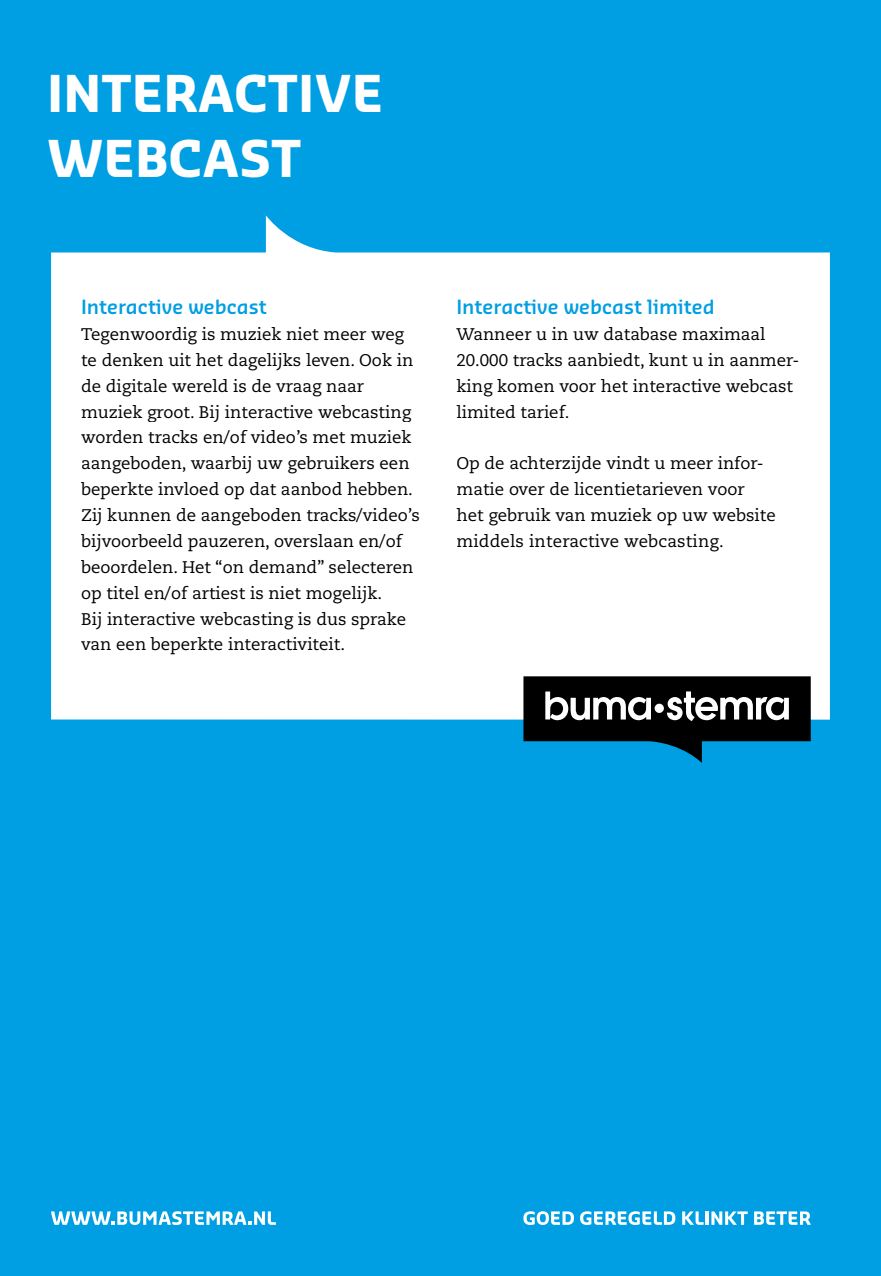
<style>
.page{position:relative;width:881px;height:1276px;background:#fff}
.page>*{position:absolute;margin:0;border:0;box-sizing:border-box;transform-origin:0 0}
.t1{font:700 49.5px/65.2px "Sansa Std";color:#fff}
.t2{font:600 19.12px "Sansa Std";color:#009ee3}
.t3{font:16.88px/25.9px "Caecilia LT Std";color:#000}
</style>
<div class="page">
<div style="left:0;top:0;width:880px;height:1276px;background:#009ee3"></div>
<svg style="left:51px;top:215px;width:778px;height:504px;background:#e4f4fc"></svg>
<div style="left:81px;top:327px;width:323px;height:17px;background:#fff"></div>
<div style="left:82px;top:353px;width:331px;height:17px;background:#fff"></div>
<div style="left:82px;top:378px;width:282px;height:18px;background:#fff"></div>
<div style="left:82px;top:404px;width:329px;height:18px;background:#fff"></div>
<div style="left:81px;top:430px;width:330px;height:15px;background:#fff"></div>
<div style="left:82px;top:456px;width:327px;height:18px;background:#fff"></div>
<div style="left:81px;top:482px;width:331px;height:17px;background:#fff"></div>
<div style="left:82px;top:508px;width:337px;height:17px;background:#fff"></div>
<div style="left:81px;top:534px;width:322px;height:17px;background:#fff"></div>
<div style="left:81px;top:560px;width:332px;height:13px;background:#fff"></div>
<div style="left:82px;top:585px;width:299px;height:18px;background:#fff"></div>
<div style="left:82px;top:611px;width:324px;height:18px;background:#fff"></div>
<div style="left:81px;top:637px;width:263px;height:17px;background:#fff"></div>
<div style="left:456px;top:327px;width:309px;height:13px;background:#fff"></div>
<div style="left:457px;top:353px;width:340px;height:16px;background:#fff"></div>
<div style="left:456px;top:378px;width:336px;height:18px;background:#fff"></div>
<div style="left:456px;top:404px;width:112px;height:14px;background:#fff"></div>
<div style="left:457px;top:456px;width:305px;height:18px;background:#fff"></div>
<div style="left:457px;top:482px;width:287px;height:13px;background:#fff"></div>
<div style="left:456px;top:508px;width:319px;height:17px;background:#fff"></div>
<div style="left:457px;top:534px;width:265px;height:17px;background:#fff"></div>
<svg style="left:523px;top:1211px;width:50px;height:14px"></svg>
<svg style="left:580px;top:1211px;width:95px;height:14px"></svg>
<svg style="left:682px;top:1211px;width:65px;height:13px"></svg>
<svg style="left:754px;top:1211px;width:56px;height:13px"></svg>
<svg style="left:51px;top:1211px;width:225px;height:14px"></svg>
<svg style="left:523px;top:676px;width:287px;height:87px"></svg>
<h1 class="t1" style="left:47px;top:58px;width:338px">INTERACTIVE<br>WEBCAST</h1>
<p class="t2" style="left:81px;top:294px;width:187px">Interactive webcast</p>
<p class="t3" style="left:81px;top:321px;width:340px">Tegenwoordig is muziek niet meer weg te denken uit het dagelijks leven. Ook in de digitale wereld is de vraag naar muziek groot. Bij interactive webcasting worden tracks en/of video’s met muziek aangeboden, waarbij uw gebruikers een beperkte invloed op dat aanbod hebben.<br>Zij kunnen de aangeboden tracks/video’s bijvoorbeeld pauzeren, overslaan en/of beoordelen. Het “on demand” selecteren op titel en/of artiest is niet mogelijk.<br>Bij interactive webcasting is dus sprake van een beperkte interactiviteit.</p>
<p class="t2" style="left:456px;top:294px;width:260px">Interactive webcast limited</p>
<p class="t3" style="left:456px;top:321px;width:344px">Wanneer u in uw database maximaal<br>20.000 tracks aanbiedt, kunt u in aanmer&shy;king komen voor het interactive webcast limited tarief.</p>
<p class="t3" style="left:456px;top:451px;width:321px">Op de achterzijde vindt u meer infor&shy;matie over de licentietarieven voor het gebruik van muziek op uw website middels interactive webcasting.</p>
</div>
